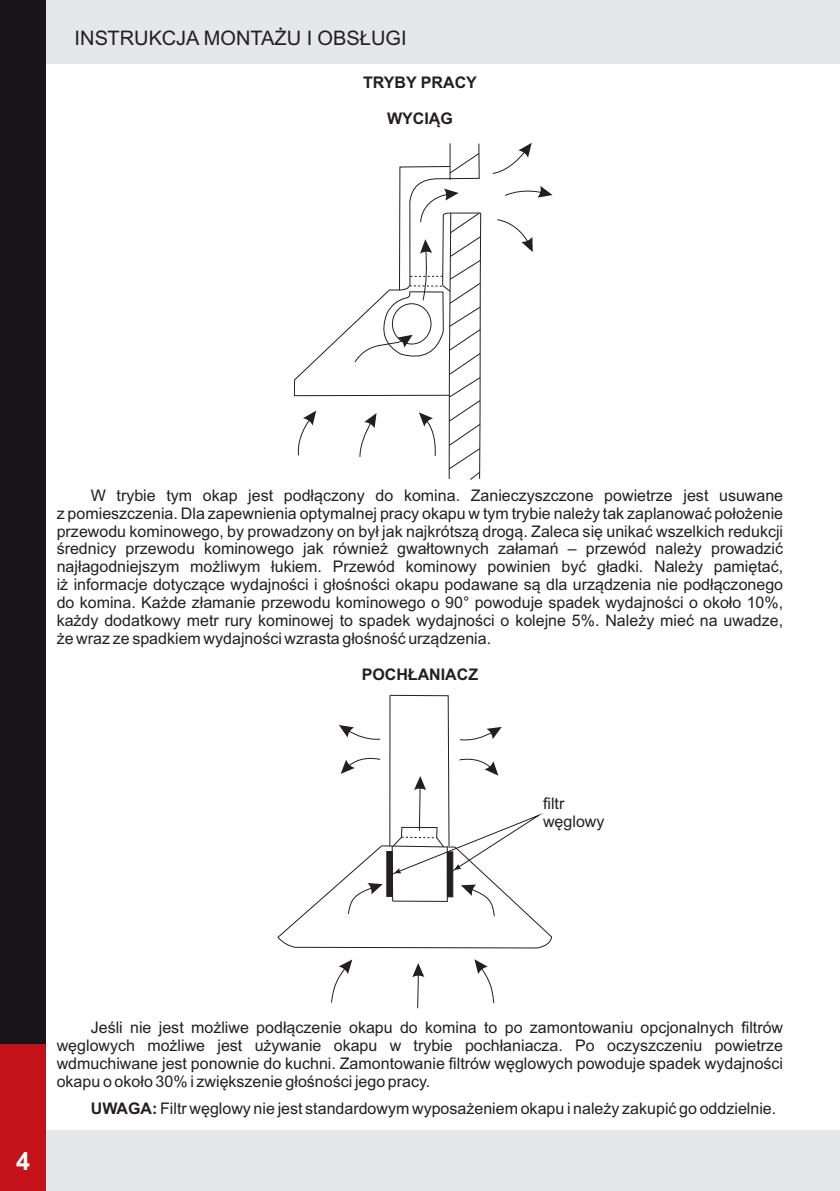
<style>
.page{position:relative;width:840px;height:1191px;background:#fff}
.page>*{position:absolute;margin:0;border:0;box-sizing:border-box;transform-origin:0 0}
.t1{font:700 25px "Arial";color:#fff}
.t2{font:20px "Arial";color:#231f20}
.t3{font:16px/17.8px "Arial";color:#231f20;text-align:justify}
.t4{font:700 16px "Arial";color:#231f20}
.s1{font-weight:700}
</style>
<div class="page">
<div style="left:0;top:0;width:839px;height:64px;background:#e6e7e9"></div>
<div style="left:0;top:1130px;width:839px;height:61px;background:#e6e7e9"></div>
<div style="left:0;top:73px;width:46px;height:1118px;background:#19161a"></div>
<div style="left:0;top:1044px;width:46px;height:147px;background:#c4121a"></div>
<div style="left:0;top:0;width:46px;height:857px;background:#19161a"></div>
<svg style="left:492px;top:143px;width:39px;height:31px"></svg>
<svg style="left:505px;top:186px;width:47px;height:12px"></svg>
<svg style="left:497px;top:219px;width:35px;height:33px"></svg>
<svg style="left:294px;top:143px;width:187px;height:337px"></svg>
<svg style="left:412px;top:963px;width:12px;height:45px"></svg>
<svg style="left:474px;top:959px;width:20px;height:44px"></svg>
<svg style="left:331px;top:959px;width:21px;height:44px"></svg>
<svg style="left:277px;top:695px;width:274px;height:253px"></svg>
<p class="t2" style="left:75px;top:30px;width:333px">INSTRUKCJA MONTAŻU I OBSŁUGI</p>
<p class="t4" style="left:363px;top:76px;width:115px">TRYBY PRACY</p>
<p class="t4" style="left:387px;top:112px;width:67px">WYCIĄG</p>
<p class="t3" style="left:57px;top:488px;width:727px;text-indent:34px">W trybie tym okap jest podłączony do komina. Zanieczyszczone powietrze jest usuwane z pomieszczenia. Dla zapewnienia optymalnej pracy okapu w tym trybie należy tak zaplanować położenie przewodu kominowego, by prowadzony on był jak najkrótszą drogą. Zaleca się unikać wszelkich redukcji średnicy przewodu kominowego jak również gwałtownych załamań – przewód należy prowadzić najłagodniejszym możliwym łukiem. Przewód kominowy powinien być gładki. Należy pamiętać, iż informacje dotyczące wydajności i głośności okapu podawane są dla urządzenia nie podłączonego do komina. Każde złamanie przewodu kominowego o 90° powoduje spadek wydajności o około 10%, każdy dodatkowy metr rury kominowej to spadek wydajności o kolejne 5%. Należy mieć na uwadze, że wraz ze spadkiem wydajności wzrasta głośność urządzenia.</p>
<p class="t4" style="left:361px;top:668px;width:118px">POCHŁANIACZ</p>
<p class="t3" style="left:542px;top:796px;width:63px">filtr węglowy</p>
<h1 class="t1" style="left:16px;top:1151px;width:15px">4</h1>
<p class="t3" style="left:57px;top:1020px;width:727px;text-indent:34px">Jeśli nie jest możliwe podłączenie okapu do komina to po zamontowaniu opcjonalnych filtrów węglowych możliwe jest używanie okapu w trybie pochłaniacza. Po oczyszczeniu powietrze wdmuchiwane jest ponownie do kuchni. Zamontowanie filtrów węglowych powoduje spadek wydajności okapu o około 30% i zwiększenie głośności jego pracy.</p>
<p class="t3" style="left:91px;top:1100px;width:686px"><span class="s1">UWAGA:</span> Filtr węglowy nie jest standardowym wyposażeniem okapu i należy zakupić go oddzielnie.</p>
</div>
